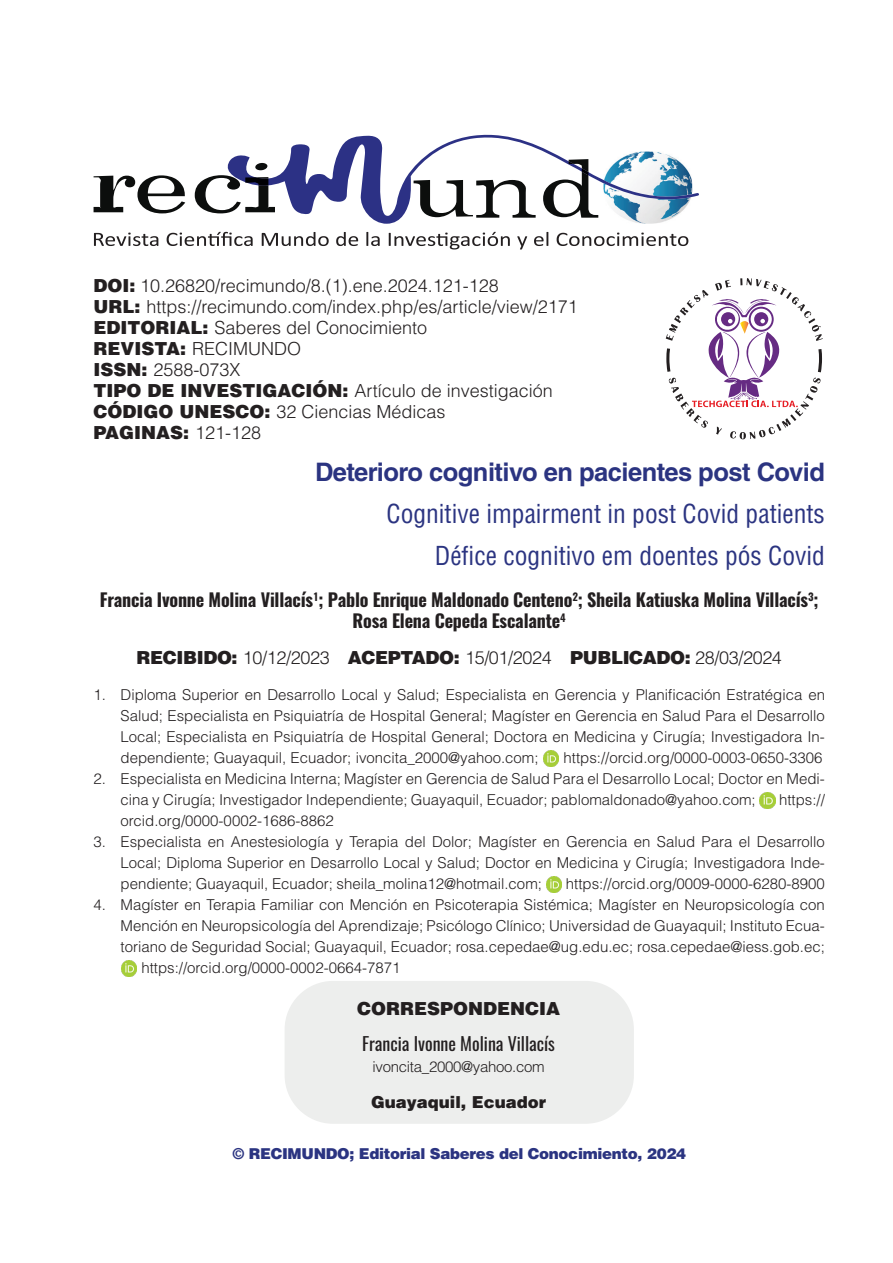
<style>
.page{position:relative;width:893px;height:1263px;background:#fff}
.page>*{position:absolute;margin:0;border:0;box-sizing:border-box;transform-origin:0 0}
.t1{font:condensed 25.5px "Helvetica LT Std";color:#2b3481}
.t2{font:700 25.5px "Helvetica LT Std";letter-spacing:-.02em;color:#2b3481}
.t3{font:300 18px "Helvetica LT Std";color:#231f20}
.t4{font:700 18px/21px "Oswald";letter-spacing:-.01em;color:#231f20;text-align:center}
.t5{font:300 18px "Helvetica LT Std";letter-spacing:-.02em;color:#231f20}
.t6{font:900 18px "Helvetica LT Std";color:#231f20}
.t7{font:18px "Oswald";color:#231f20}
.t8{font:900 16.5px "Helvetica LT Std";color:#231f20}
.t9{font:300 15px/21px "Helvetica LT Std";color:#231f20;text-align:justify}
.t10{font:900 15px "Helvetica LT Std";letter-spacing:-.02em;color:#2b3481}
.t11{font:300 15px "Helvetica LT Std";letter-spacing:-.02em;color:#231f20}
.s1{font-weight:900}
.s2{font-weight:300}
</style>
<div class="page">
<svg style="left:94px;top:175px;width:91px;height:38px"></svg>
<svg style="left:195px;top:134px;width:504px;height:90px"></svg>
<svg style="left:94px;top:233px;width:64px;height:13px"></svg>
<svg style="left:167px;top:232px;width:86px;height:14px"></svg>
<svg style="left:262px;top:232px;width:67px;height:14px"></svg>
<svg style="left:336px;top:232px;width:22px;height:14px"></svg>
<svg style="left:366px;top:232px;width:14px;height:14px"></svg>
<svg style="left:389px;top:232px;width:121px;height:17px"></svg>
<svg style="left:517px;top:236px;width:10px;height:13px"></svg>
<svg style="left:534px;top:232px;width:14px;height:14px"></svg>
<svg style="left:557px;top:233px;width:131px;height:13px"></svg>
<img style="left:543px;top:751px;width:16px;height:15px">
<img style="left:760px;top:793px;width:15px;height:15px">
<img style="left:546px;top:877px;width:16px;height:15px">
<img style="left:121px;top:961px;width:16px;height:15px">
<div style="left:285px;top:981px;width:349px;height:143px;background:#edeeed;border-radius:49px"></div>
<svg style="left:666px;top:278px;width:157px;height:161px"></svg>
<p class="t3" style="left:94px;top:274px;width:407px"><span class="s1">DOI:</span> 10.26820/recimundo/8.(1).ene.2024.121-128</p>
<p class="t3" style="left:94px;top:295px;width:486px"><span class="s1">URL:</span> https://recimundo.com/index.php/es/article/view/2171</p>
<p class="t3" style="left:94px;top:316px;width:335px"><span class="s1">EDITORIAL:</span> Saberes del Conocimiento</p>
<p class="t3" style="left:94px;top:337px;width:209px"><span class="s1">REVISTA:</span> RECIMUNDO</p>
<p class="t3" style="left:94px;top:358px;width:149px"><span class="s1">ISSN:</span> 2588-073X</p>
<p class="t3" style="left:94px;top:379px;width:461px"><span class="s1">TIPO DE INVESTIGACIÓN:</span> Artículo de investigación</p>
<p class="t3" style="left:94px;top:400px;width:354px"><span class="s1">CÓDIGO UNESCO:</span> 32 Ciencias Médicas</p>
<p class="t6" style="left:94px;top:420px;width:169px">PAGINAS: <span class="s2">121-128</span></p>
<p class="t2" style="left:315px;top:456px;width:511px">Deterioro cognitivo en pacientes post Covid</p>
<p class="t1" style="left:387px;top:497px;width:440px">Cognitive impairment in post Covid patients</p>
<p class="t1" style="left:435px;top:539px;width:392px">Défice cognitivo em doentes pós Covid</p>
<p class="t4" style="left:100px;top:590px;width:720px">Francia Ivonne Molina Villacís<sup>1</sup>; Pablo Enrique Maldonado Centeno<sup>2</sup>; Sheila Katiuska Molina Villacís<sup>3</sup>;<br>Rosa Elena Cepeda Escalante<sup>4</sup></p>
<p class="t5" style="left:137px;top:646px;width:647px"><span class="s1">RECIBIDO:</span> 10/12/2023 <span class="s1">ACEPTADO:</span> 15/01/2024 <span class="s1">PUBLICADO:</span> 28/03/2024</p>
<p class="t9" style="left:121px;top:684px;width:706px;text-indent:-27px">1. Diploma Superior en Desarrollo Local y Salud; Especialista en Gerencia y Planificación Estratégica en Salud; Especialista en Psiquiatría de Hospital General; Magíster en Gerencia en Salud Para el Desarrollo Local; Especialista en Psiquiatría de Hospital General; Doctora en Medicina y Cirugía; Investigadora In&shy;dependiente; Guayaquil, Ecuador; ivoncita_2000@yahoo.com;</p>
<p class="t9" style="left:564px;top:747px;width:261px">https://orcid.org/0000-0003-0650-3306</p>
<p class="t9" style="left:121px;top:768px;width:706px;text-indent:-27px">2. Especialista en Medicina Interna; Magíster en Gerencia de Salud Para el Desarrollo Local; Doctor en Medi&shy;cina y Cirugía; Investigador Independiente; Guayaquil, Ecuador; pablomaldonado@yahoo.com;</p>
<p class="t9" style="left:779px;top:789px;width:47px">https://</p>
<p class="t9" style="left:121px;top:810px;width:215px">orcid.org/0000-0002-1686-8862</p>
<p class="t9" style="left:121px;top:831px;width:706px;text-indent:-27px">3. Especialista en Anestesiología y Terapia del Dolor; Magíster en Gerencia en Salud Para el Desarrollo Local; Diploma Superior en Desarrollo Local y Salud; Doctor en Medicina y Cirugía; Investigadora Inde&shy;pendiente; Guayaquil, Ecuador; sheila_molina12@hotmail.com;</p>
<p class="t9" style="left:566px;top:873px;width:261px">https://orcid.org/0009-0000-6280-8900</p>
<p class="t9" style="left:94px;top:894px;width:733px">4. Magíster en Terapia Familiar con Mención en Psicoterapia Sistémica; Magíster en Neuropsicología con</p>
<p class="t9" style="left:121px;top:915px;width:706px">Mención en Neuropsicología del Aprendizaje; Psicólogo Clínico; Universidad de Guayaquil; Instituto Ecua-</p>
<p class="t9" style="left:121px;top:936px;width:706px">toriano de Seguridad Social; Guayaquil, Ecuador; rosa.cepedae@ug.edu.ec; rosa.cepedae@iess.gob.ec;</p>
<p class="t9" style="left:141px;top:957px;width:261px">https://orcid.org/0000-0002-0664-7871</p>
<p class="t6" style="left:357px;top:997px;width:204px">CORRESPONDENCIA</p>
<p class="t7" style="left:362px;top:1028px;width:194px">Francia Ivonne Molina Villacís</p>
<p class="t11" style="left:373px;top:1058px;width:174px">ivoncita_2000@yahoo.com</p>
<p class="t8" style="left:371px;top:1091px;width:177px">Guayaquil, Ecuador</p>
<p class="t10" style="left:232px;top:1143px;width:455px">© RECIMUNDO; Editorial Saberes del Conocimiento, 2024</p>
</div>
